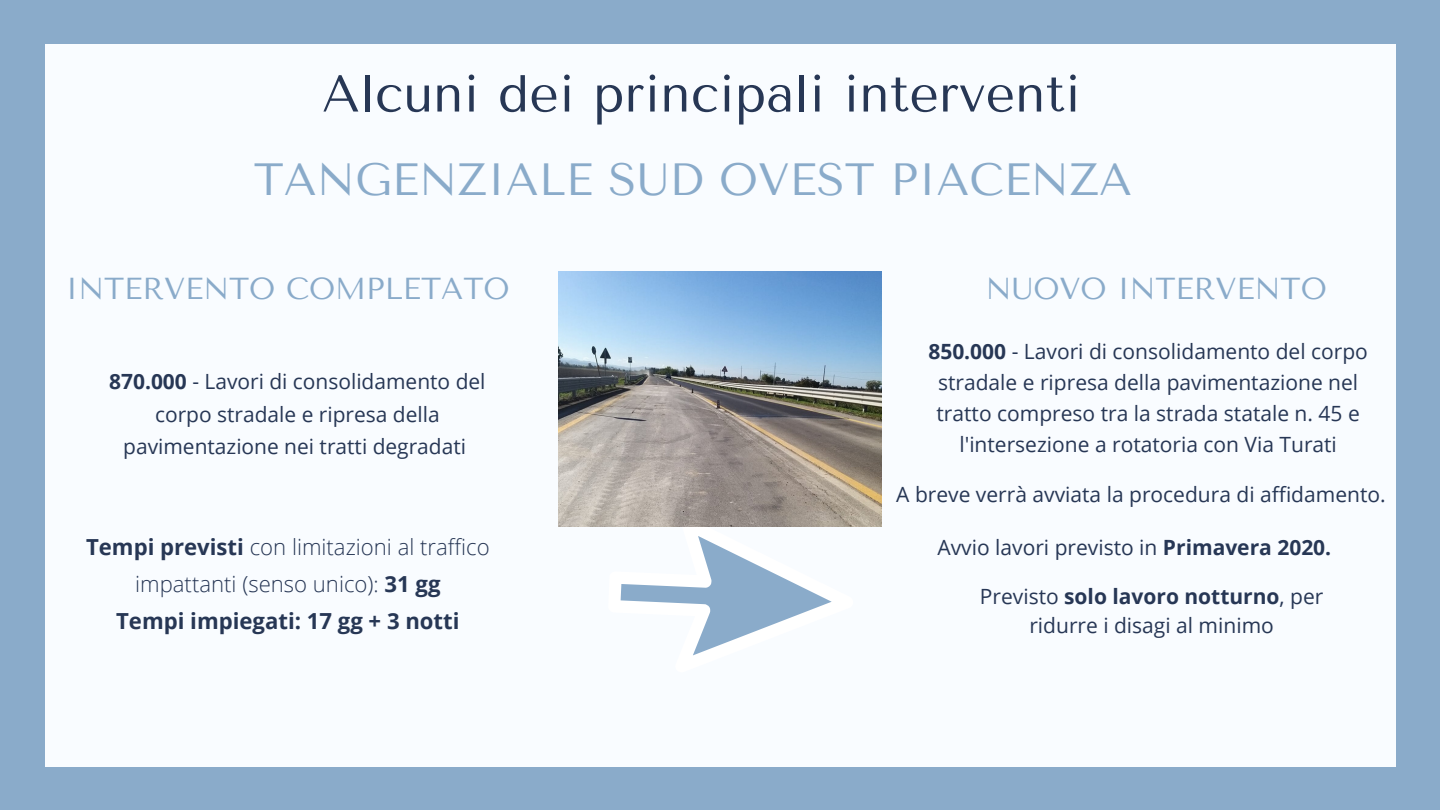
<style>
.page{position:relative;width:1440px;height:810px;background:#8aabca}
.page>*{position:absolute;margin:0;border:0;box-sizing:border-box;transform-origin:0 0}
.t1{font:52px "Tenor Sans";color:#273755}
.t2{font:45px "Tenor Sans";color:#8aabca}
.t3{font:30.2px "Tenor Sans";color:#8aabca}
.t4{font:300 22.1px/36.9px "Open Sans";color:#273755;text-align:center}
.t5{font:21px/31px "Open Sans";color:#273755;text-align:center}
.s1{font-weight:700}
</style>
<div class="page">
<div style="left:45px;top:44px;width:1350px;height:723px;background:#f9fcff"></div>
<svg style="left:585px;top:526px;width:271px;height:130px"></svg>
<img style="left:558px;top:271px;width:324px;height:255px">
<h1 class="t1" style="left:322px;top:64px;width:761px">Alcuni dei principali interventi</h1>
<h2 class="t2" style="left:254px;top:154px;width:880px">TANGENZIALE SUD OVEST PIACENZA</h2>
<h3 class="t3" style="left:66px;top:271px;width:445px">INTERVENTO COMPLETATO</h3>
<p class="t5" style="left:109px;top:365px;width:378px;line-height:32.2px"><span class="s1">870.000</span> - Lavori di consolidamento del corpo stradale e ripresa della pavimentazione nei tratti degradati</p>
<p class="t4" style="left:86px;top:528px;width:405px"><span class="s1">Tempi previsti</span> con limitazioni al traffico impattanti (senso unico): <span class="s1">31 gg<br>Tempi impiegati: 17 gg + 3 notti</span></p>
<h3 class="t3" style="left:986px;top:271px;width:342px">NUOVO INTERVENTO</h3>
<p class="t5" style="left:928px;top:336px;width:441px"><span class="s1">850.000</span> - Lavori di consolidamento del corpo stradale e ripresa della pavimentazione nel tratto compreso tra la strada statale n. 45 e l'intersezione a rotatoria con Via Turati</p>
<p class="t5" style="left:896px;top:478px;width:491px">A breve verrà avviata la procedura di affidamento.</p>
<p class="t5" style="left:937px;top:532px;width:395px">Avvio lavori previsto in <span class="s1">Primavera 2020.</span></p>
<p class="t5" style="left:980px;top:581px;width:345px;line-height:28.7px">Previsto <span class="s1">solo lavoro notturno</span>, per ridurre i disagi al minimo</p>
</div>
